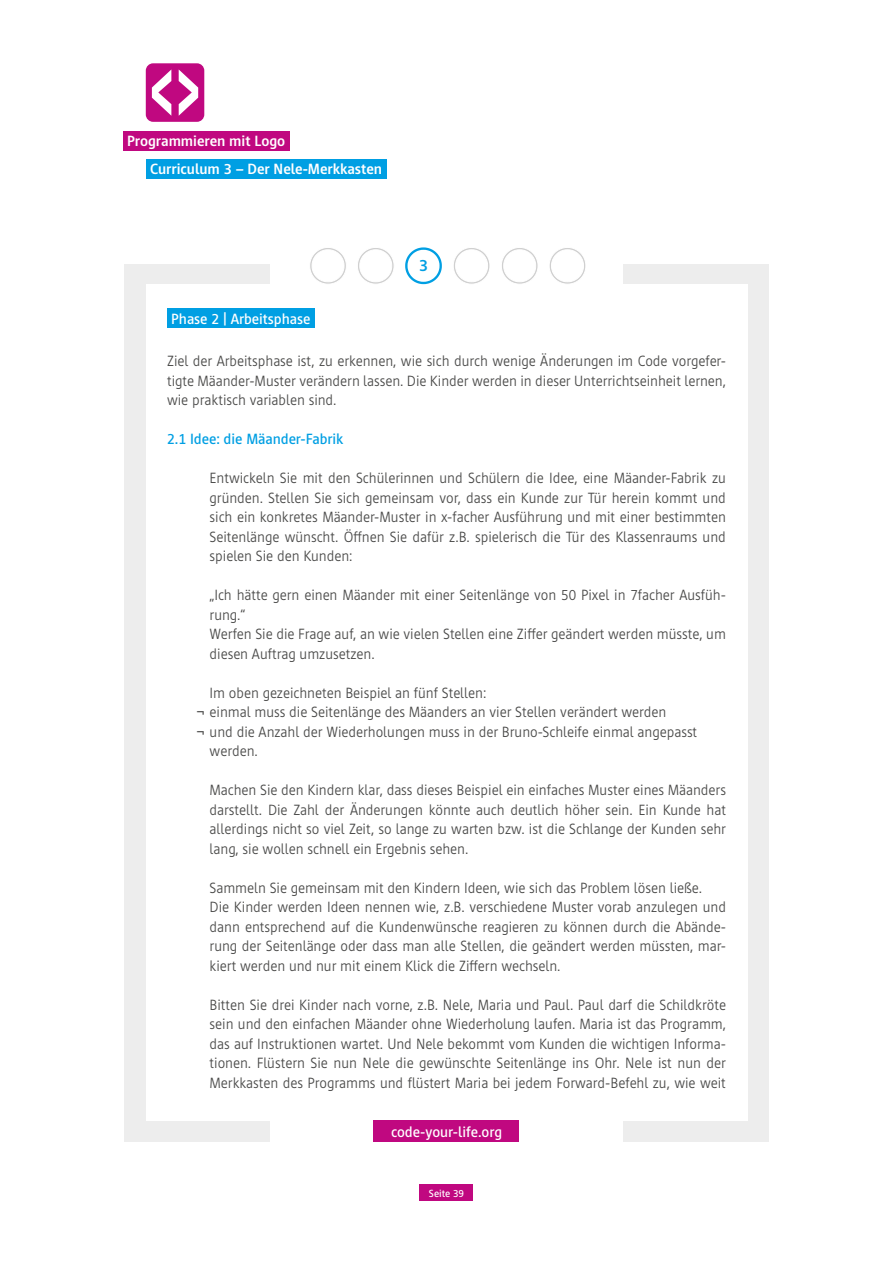
<style>
.page{position:relative;width:893px;height:1263px;background:#fff}
.page>*{position:absolute;margin:0;border:0;box-sizing:border-box;transform-origin:0 0}
.t1{font:700 16.5px "Cast";color:#009fe3}
.t2{font:300 15px/19.5px "Cast";color:#4a4a49;text-align:justify}
.t3{font:700 15px/27.9px "Cast";color:#fff}
.t4{font:500 15px "Cast";color:#fff}
.t5{font:500 15px "Cast";color:#009fe3}
.t6{font:500 10.5px "Cast";color:#fff}
.s1{font-weight:400}
</style>
<div class="page">
<div style="left:123px;top:131px;width:166px;height:20px;background:#c00880"></div>
<div style="left:146px;top:159px;width:240px;height:20px;background:#009fe3"></div>
<div style="left:146px;top:63px;width:58px;height:59px;background:#c00880;border-radius:7px"></div>
<svg style="left:152px;top:70px;width:19px;height:46px"></svg>
<svg style="left:179px;top:70px;width:19px;height:46px"></svg>
<div style="left:125px;top:264px;width:145px;height:877px;background:#ededed"></div>
<div style="left:623px;top:264px;width:145px;height:877px;background:#ededed"></div>
<div style="left:146px;top:284px;width:601px;height:836px;background:#fff"></div>
<div style="left:374px;top:1120px;width:145px;height:21px;background:#c00880"></div>
<div style="left:420px;top:1185px;width:53px;height:16px;background:#c00880"></div>
<svg style="left:310px;top:248px;width:36px;height:36px"></svg>
<svg style="left:454px;top:248px;width:36px;height:36px"></svg>
<svg style="left:358px;top:248px;width:36px;height:36px"></svg>
<svg style="left:502px;top:248px;width:36px;height:36px"></svg>
<svg style="left:405px;top:247px;width:37px;height:37px"></svg>
<svg style="left:549px;top:248px;width:37px;height:36px"></svg>
<div style="left:167px;top:308px;width:148px;height:20px;background:#009fe3"></div>
<p class="t3" style="left:150px;top:127px;width:234px;text-indent:-23px">Programmieren mit Logo<br>Curriculum 3 – Der Nele-Merkkasten</p>
<p class="t1" style="left:419px;top:256px;width:10px">3</p>
<p class="t4" style="left:171px;top:310px;width:141px">Phase 2 | Arbeitsphase</p>
<p class="t2" style="left:167px;top:351px;width:560px">Ziel der Arbeitsphase ist, zu erkennen, wie sich durch wenige Änderungen im Code vorgefer&shy;tigte Mäander-Muster verändern lassen. Die Kinder werden in dieser Unterrichtseinheit lernen, wie praktisch variablen sind.</p>
<p class="t5" style="left:167px;top:430px;width:178px">2.1 Idee: die Mäander-Fabrik</p>
<p class="t2" style="left:210px;top:468px;width:518px">Entwickeln Sie mit den Schülerinnen und Schülern die Idee, eine Mäander-Fabrik zu gründen. Stellen Sie sich gemeinsam vor, dass ein Kunde zur Tür herein kommt und sich ein konkretes Mäander-Muster in x-facher Ausführung und mit einer bestimmten Seitenlänge wünscht. Öffnen Sie dafür z.B. spielerisch die Tür des Klassenraums und spielen Sie den Kunden:</p>
<p class="t2" style="left:210px;top:585px;width:518px;text-align:left">„Ich hätte gern einen Mäander mit einer Seitenlänge von 50 Pixel in 7facher Ausfüh&shy;rung.“<br>Werfen Sie die Frage auf, an wie vielen Stellen eine Ziffer geändert werden müsste, um diesen Auftrag umzusetzen.</p>
<p class="t2" style="left:210px;top:683px;width:278px">Im oben gezeichneten Beispiel an fünf Stellen:</p>
<p class="t2" style="left:197px;top:702px;width:471px"><span class="s1">¬</span> einmal muss die Seitenlänge des Mäanders an vier Stellen verändert werden</p>
<p class="t2" style="left:197px;top:722px;width:502px"><span class="s1">¬</span> und die Anzahl der Wiederholungen muss in der Bruno-Schleife einmal angepasst</p>
<p class="t2" style="left:210px;top:741px;width:50px">werden.</p>
<p class="t2" style="left:210px;top:780px;width:518px">Machen Sie den Kindern klar, dass dieses Beispiel ein einfaches Muster eines Mäanders darstellt. Die Zahl der Änderungen könnte auch deutlich höher sein. Ein Kunde hat allerdings nicht so viel Zeit, so lange zu warten bzw. ist die Schlange der Kunden sehr lang, sie wollen schnell ein Ergebnis sehen.</p>
<p class="t2" style="left:210px;top:878px;width:518px;text-align:left">Sammeln Sie gemeinsam mit den Kindern Ideen, wie sich das Problem lösen ließe.<br>Die Kinder werden Ideen nennen wie, z.B. verschiedene Muster vorab anzulegen und dann entsprechend auf die Kundenwünsche reagieren zu können durch die Abände&shy;rung der Seitenlänge oder dass man alle Stellen, die geändert werden müssten, mar&shy;kiert werden und nur mit einem Klick die Ziffern wechseln.</p>
<p class="t2" style="left:210px;top:995px;width:518px">Bitten Sie drei Kinder nach vorne, z.B. Nele, Maria und Paul. Paul darf die Schildkröte sein und den einfachen Mäander ohne Wiederholung laufen. Maria ist das Programm, das auf Instruktionen wartet. Und Nele bekommt vom Kunden die wichtigen Informa&shy;tionen. Flüstern Sie nun Nele die gewünschte Seitenlänge ins Ohr. Nele ist nun der Merkkasten des Programms und flüstert Maria bei jedem Forward-Befehl zu, wie weit</p>
<p class="t4" style="left:391px;top:1123px;width:112px">code-your-life.org</p>
<p class="t6" style="left:429px;top:1187px;width:37px">Seite 39</p>
</div>
